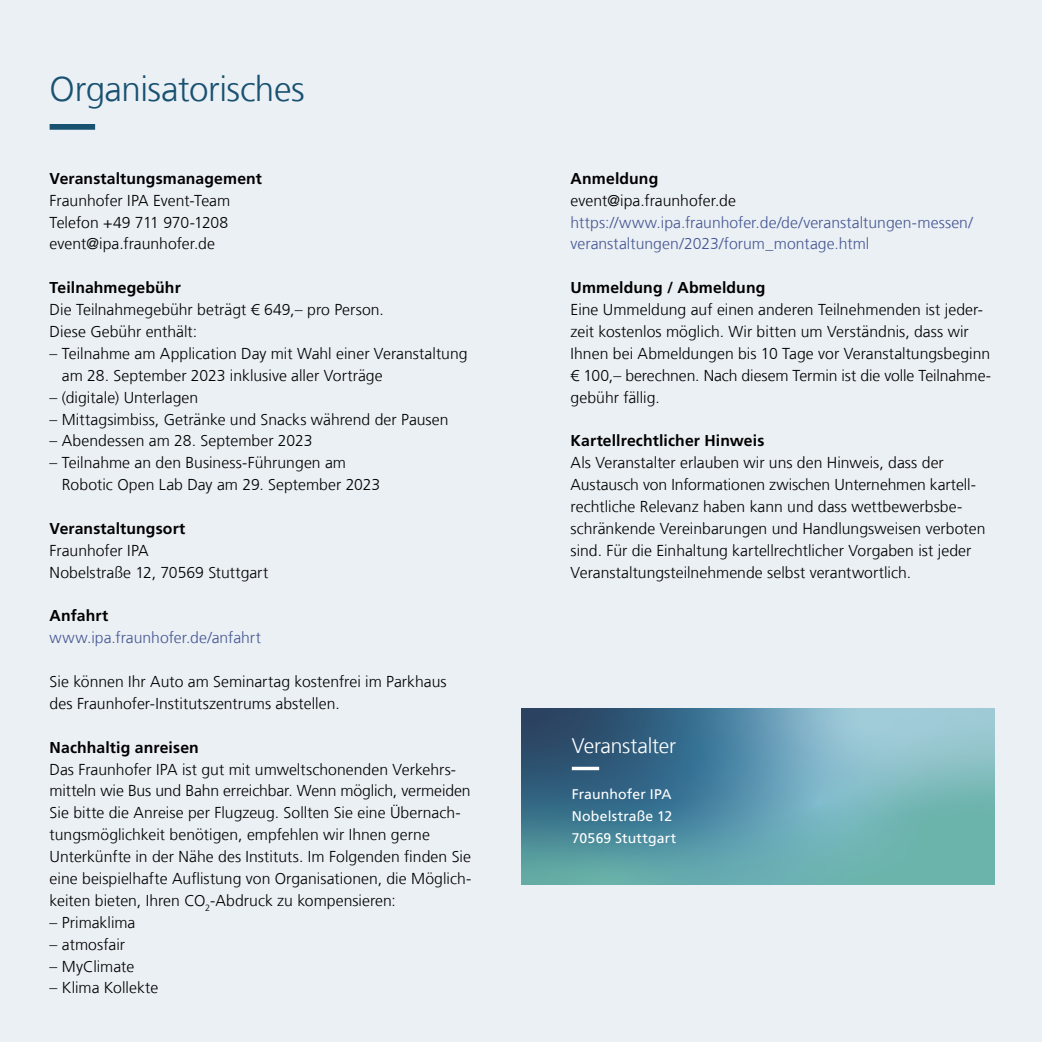
<style>
.page{position:relative;width:1042px;height:1042px;background:#fff}
.page>*{position:absolute;margin:0;border:0;box-sizing:border-box;transform-origin:0 0}
.Ueberschrift_20_24_blue_blue_Linie_unten{font:300 35px "Frutiger LT Com";letter-spacing:-.015em;color:#195171}
.Infokasten_gross_Ueberschrift_12_14_4_we{font:300 21px "Frutiger LT Com";letter-spacing:-.01em;color:#fff}
.Fliesstext_9_12_5_schwarz{font:300 15.75px/21.9px "Frutiger LT Com";color:#000}
.Infokasten_klein_Fliesstext_8_12_5_schwa{font:300 15.75px/21.9px "Frutiger LT Com";color:#000}
.Fliesstext_9_12_5_schwarz-2{font:300 15.75px/21.9px "Frutiger LT Com";color:#465792}
.Absatzueberschrift_9_12_5_schwarz_bold{font:700 15.75px "Frutiger LT Com";letter-spacing:.01em;color:#000}
.Infokasten_klein_Fliesstext_8_12_5_schwa-2{font:700 15.75px "Frutiger LT Com";letter-spacing:.01em;color:#000}
.Infokasten_klein_Fliesstext_8_12_5_weiss{font:14px "Frutiger LT Com";letter-spacing:.01em;color:#fff}
.s1{color:#000}
</style>
<div class="page">
<div style="left:0;top:0;width:521px;height:1042px;background:#ebf0f5"></div>
<div style="left:506px;top:0;width:536px;height:1042px;background:#ebf0f5"></div>
<svg style="left:50px;top:124px;width:46px;height:6px"></svg>
<svg style="left:521px;top:709px;width:474px;height:175px;background:#5f99a8"></svg>
<svg style="left:572px;top:767px;width:377px;height:3px"></svg>
<p class="Ueberschrift_20_24_blue_blue_Linie_unten" style="left:50px;top:68px;width:257px">Organisatorisches</p>
<p class="Absatzueberschrift_9_12_5_schwarz_bold" style="left:50px;top:169px;width:214px">Veranstaltungsmanagement</p>
<p class="Fliesstext_9_12_5_schwarz" style="left:50px;top:189px;width:182px">Fraunhofer IPA Event-Team</p>
<p class="Fliesstext_9_12_5_schwarz" style="left:50px;top:211px;width:180px">Telefon +49 711 970-1208</p>
<p class="Fliesstext_9_12_5_schwarz" style="left:50px;top:233px;width:167px">event@ipa.fraunhofer.de</p>
<p class="Absatzueberschrift_9_12_5_schwarz_bold" style="left:50px;top:278px;width:133px">Teilnahmegebühr</p>
<p class="Fliesstext_9_12_5_schwarz" style="left:50px;top:299px;width:336px">Die Teilnahmegebühr beträgt € 649,– pro Person.<br>Diese Gebühr enthält:</p>
<p class="Fliesstext_9_12_5_schwarz" style="left:62px;top:343px;width:407px;text-indent:-12px">– Teilnahme am Application Day mit Wahl einer Veranstaltung am 28. September 2023 inklusive aller Vorträge</p>
<p class="Fliesstext_9_12_5_schwarz" style="left:50px;top:386px;width:150px">– (digitale) Unterlagen</p>
<p class="Fliesstext_9_12_5_schwarz" style="left:50px;top:408px;width:400px">– Mittagsimbiss, Getränke und Snacks während der Pausen</p>
<p class="Fliesstext_9_12_5_schwarz" style="left:50px;top:430px;width:264px">– Abendessen am 28. September 2023</p>
<p class="Fliesstext_9_12_5_schwarz" style="left:62px;top:452px;width:320px;text-indent:-12px">– Teilnahme an den Business-Führungen am<br>Robotic Open Lab Day am 29. September 2023</p>
<p class="Absatzueberschrift_9_12_5_schwarz_bold" style="left:50px;top:519px;width:137px">Veranstaltungsort</p>
<p class="Fliesstext_9_12_5_schwarz" style="left:50px;top:539px;width:220px">Fraunhofer IPA<br>Nobelstraße 12, 70569 Stuttgart</p>
<p class="Absatzueberschrift_9_12_5_schwarz_bold" style="left:50px;top:607px;width:60px">Anfahrt</p>
<p class="Fliesstext_9_12_5_schwarz-2" style="left:50px;top:627px;width:213px">www.ipa.fraunhofer.de/anfahrt</p>
<p class="Fliesstext_9_12_5_schwarz" style="left:50px;top:671px;width:398px">Sie können Ihr Auto am Seminartag kostenfrei im Parkhaus des Fraunhofer-Institutszentrums abstellen.</p>
<p class="Infokasten_klein_Fliesstext_8_12_5_schwa-2" style="left:50px;top:738px;width:151px">Nachhaltig anreisen</p>
<p class="Infokasten_klein_Fliesstext_8_12_5_schwa" style="left:50px;top:758px;width:423px">Das Fraunhofer IPA ist gut mit umweltschonenden Verkehrs&shy;mitteln wie Bus und Bahn erreichbar. Wenn möglich, vermeiden Sie bitte die Anreise per Flugzeug. Sollten Sie eine Übernach&shy;tungsmöglichkeit benötigen, empfehlen wir Ihnen gerne Unterkünfte in der Nähe des Instituts. Im Folgenden finden Sie eine beispielhafte Auflistung von Organisationen, die Möglich&shy;keiten bieten, Ihren CO<sub>2</sub>-Abdruck zu kompensieren:</p>
<p class="Infokasten_klein_Fliesstext_8_12_5_schwa" style="left:50px;top:911px;width:87px">– Primaklima</p>
<p class="Infokasten_klein_Fliesstext_8_12_5_schwa" style="left:50px;top:933px;width:77px">– atmosfair</p>
<p class="Infokasten_klein_Fliesstext_8_12_5_schwa" style="left:50px;top:955px;width:86px">– MyClimate</p>
<p class="Infokasten_klein_Fliesstext_8_12_5_schwa" style="left:50px;top:977px;width:110px">– Klima Kollekte</p>
<p class="Absatzueberschrift_9_12_5_schwarz_bold" style="left:570px;top:169px;width:89px">Anmeldung</p>
<p class="Fliesstext_9_12_5_schwarz-2" style="left:570px;top:189px;width:404px"><span class="s1">event@ipa.fraunhofer.de </span>https://www.ipa.fraunhofer.de/de/veranstaltungen-messen/ veranstaltungen/2023/forum_montage.html</p>
<p class="Absatzueberschrift_9_12_5_schwarz_bold" style="left:570px;top:278px;width:196px">Ummeldung / Abmeldung</p>
<p class="Fliesstext_9_12_5_schwarz" style="left:570px;top:299px;width:422px">Eine Ummeldung auf einen anderen Teilnehmenden ist jeder&shy;zeit kostenlos möglich. Wir bitten um Verständnis, dass wir Ihnen bei Abmeldungen bis 10 Tage vor Veranstaltungsbeginn € 100,– berechnen. Nach diesem Termin ist die volle Teilnahme&shy;gebühr fällig.</p>
<p class="Absatzueberschrift_9_12_5_schwarz_bold" style="left:570px;top:432px;width:195px">Kartellrechtlicher Hinweis</p>
<p class="Fliesstext_9_12_5_schwarz" style="left:570px;top:452px;width:416px">Als Veranstalter erlauben wir uns den Hinweis, dass der Austausch von Informationen zwischen Unternehmen kartell&shy;rechtliche Relevanz haben kann und dass wettbewerbsbe&shy;schränkende Vereinbarungen und Handlungsweisen verboten sind. Für die Einhaltung kartellrechtlicher Vorgaben ist jeder Veranstaltungsteilnehmende selbst verantwortlich.</p>
<p class="Infokasten_gross_Ueberschrift_12_14_4_we" style="left:572px;top:733px;width:106px">Veranstalter</p>
<p class="Infokasten_klein_Fliesstext_8_12_5_weiss" style="left:572px;top:786px;width:101px">Fraunhofer IPA</p>
<p class="Infokasten_klein_Fliesstext_8_12_5_weiss" style="left:572px;top:808px;width:102px">Nobelstraße 12</p>
<p class="Infokasten_klein_Fliesstext_8_12_5_weiss" style="left:572px;top:830px;width:106px">70569 Stuttgart</p>
</div>
